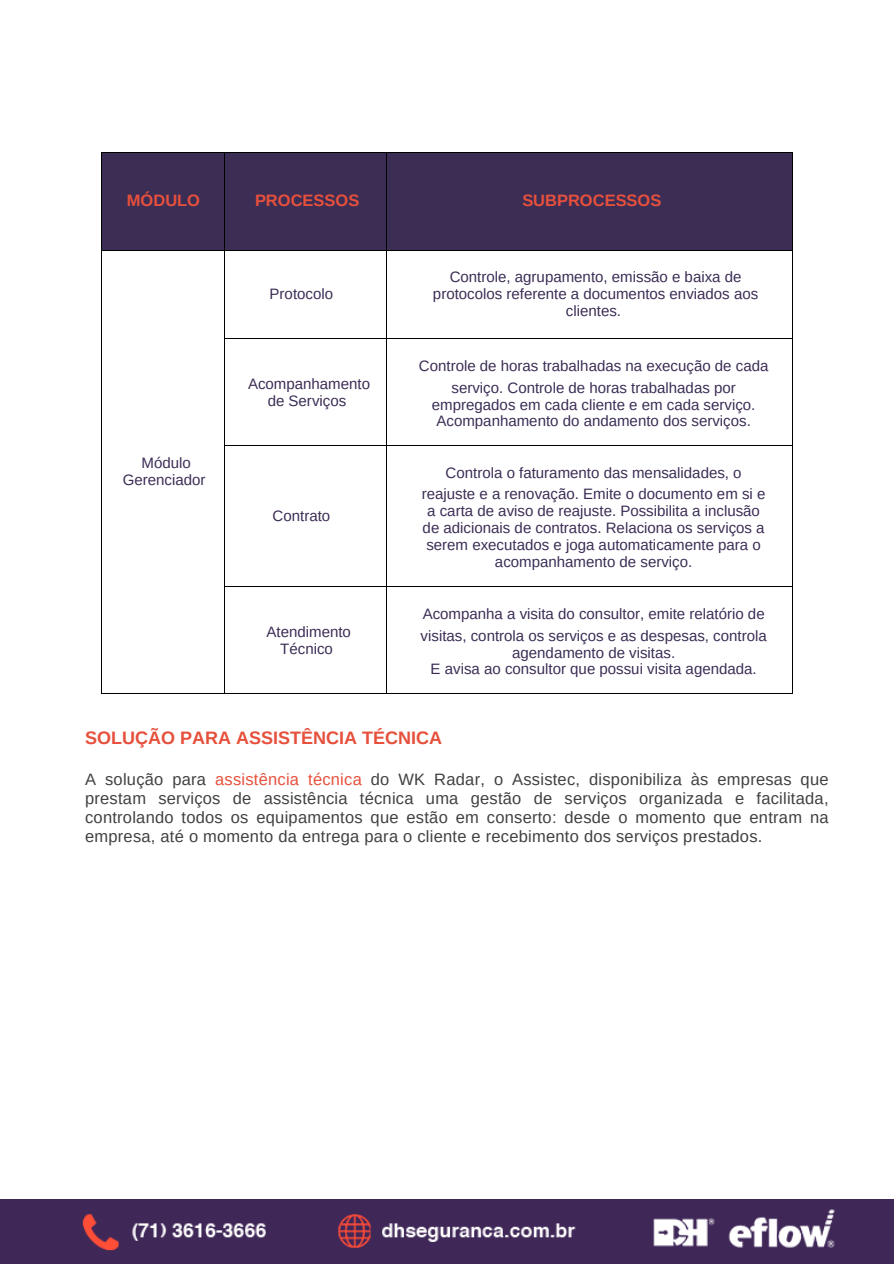
<style>
.page{position:relative;width:894px;height:1264px;background:#fff}
.page>*{position:absolute;margin:0;border:0;box-sizing:border-box;transform-origin:0 0}
.t1{font:700 18px "Arimo";color:#e6503c}
.t2{font:16.5px/19.2px "Arimo";letter-spacing:.015em;color:#404040;text-align:justify}
.t3{font:700 16.5px "Arimo";color:#e6503c}
.t4{font:15px/16.8px "Arimo";color:#3c2d55;text-align:center}
.s1{color:#e6503c}
</style>
<div class="page">
<div style="left:102px;top:153px;width:122px;height:97px;background:#3c2d55"></div>
<div style="left:224px;top:153px;width:162px;height:97px;background:#3c2d55"></div>
<div style="left:386px;top:153px;width:406px;height:97px;background:#3c2d55"></div>
<hr style="left:102px;top:152px;width:122px;height:1px;background:#000">
<hr style="left:224px;top:152px;width:162px;height:1px;background:#000">
<hr style="left:386px;top:152px;width:406px;height:1px;background:#000">
<hr style="left:101px;top:153px;width:1px;height:97px;background:#000">
<hr style="left:224px;top:153px;width:1px;height:97px;background:#000">
<hr style="left:386px;top:153px;width:1px;height:97px;background:#000">
<hr style="left:792px;top:153px;width:1px;height:97px;background:#000">
<hr style="left:102px;top:250px;width:122px;height:1px;background:#000">
<hr style="left:224px;top:250px;width:162px;height:1px;background:#000">
<hr style="left:386px;top:250px;width:406px;height:1px;background:#000">
<hr style="left:101px;top:251px;width:1px;height:87px;background:#000">
<hr style="left:224px;top:251px;width:1px;height:87px;background:#000">
<hr style="left:386px;top:251px;width:1px;height:87px;background:#000">
<hr style="left:792px;top:251px;width:1px;height:87px;background:#000">
<hr style="left:224px;top:338px;width:162px;height:1px;background:#000">
<hr style="left:386px;top:338px;width:406px;height:1px;background:#000">
<hr style="left:101px;top:339px;width:1px;height:106px;background:#000">
<hr style="left:224px;top:339px;width:1px;height:106px;background:#000">
<hr style="left:386px;top:339px;width:1px;height:106px;background:#000">
<hr style="left:792px;top:339px;width:1px;height:106px;background:#000">
<hr style="left:224px;top:445px;width:162px;height:1px;background:#000">
<hr style="left:386px;top:445px;width:406px;height:1px;background:#000">
<hr style="left:101px;top:445px;width:1px;height:141px;background:#000">
<hr style="left:224px;top:445px;width:1px;height:141px;background:#000">
<hr style="left:386px;top:445px;width:1px;height:141px;background:#000">
<hr style="left:792px;top:445px;width:1px;height:141px;background:#000">
<hr style="left:224px;top:586px;width:162px;height:1px;background:#000">
<hr style="left:386px;top:586px;width:406px;height:1px;background:#000">
<hr style="left:101px;top:587px;width:1px;height:105px;background:#000">
<hr style="left:102px;top:692px;width:122px;height:1px;background:#000">
<hr style="left:224px;top:587px;width:1px;height:105px;background:#000">
<hr style="left:224px;top:692px;width:162px;height:1px;background:#000">
<hr style="left:386px;top:587px;width:1px;height:105px;background:#000">
<hr style="left:386px;top:692px;width:406px;height:1px;background:#000">
<hr style="left:792px;top:587px;width:1px;height:105px;background:#000">
<img style="left:0;top:1199px;width:893px;height:64px">
<p class="t3" style="left:127px;top:191px;width:75px">MÓDULO</p>
<p class="t3" style="left:255px;top:191px;width:106px">PROCESSOS</p>
<p class="t3" style="left:522px;top:191px;width:140px">SUBPROCESSOS</p>
<p class="t4" style="left:123px;top:455px;width:84px">Módulo<br>Gerenciador</p>
<h1 class="t4" style="left:269px;top:286px;width:65px">Protocolo</h1>
<p class="t4" style="left:248px;top:375px;width:123px">Acompanhamento de Serviços</p>
<h1 class="t4" style="left:272px;top:507px;width:59px">Contrato</h1>
<h1 class="t4" style="left:266px;top:623px;width:86px">Atendimento<br>Técnico</h1>
<p class="t4" style="left:433px;top:268px;width:327px">Controle, agrupamento, emissão e baixa de protocolos referente a documentos enviados aos clientes.</p>
<p class="t4" style="left:419px;top:358px;width:351px">Controle de horas trabalhadas na execução de cada</p>
<p class="t4" style="left:451px;top:379px;width:286px">serviço. Controle de horas trabalhadas por</p>
<p class="t4" style="left:432px;top:396px;width:325px">empregados em cada cliente e em cada serviço.</p>
<p class="t4" style="left:436px;top:413px;width:316px">Acompanhamento do andamento dos serviços.</p>
<p class="t4" style="left:445px;top:464px;width:297px">Controla o faturamento das mensalidades, o</p>
<p class="t4" style="left:421px;top:485px;width:345px">reajuste e a renovação. Emite o documento em si e</p>
<p class="t4" style="left:427px;top:502px;width:334px">a carta de aviso de reajuste. Possibilita a inclusão</p>
<p class="t4" style="left:422px;top:519px;width:343px">de adicionais de contratos. Relaciona os serviços a</p>
<p class="t4" style="left:426px;top:536px;width:336px">serem executados e joga automaticamente para o</p>
<p class="t4" style="left:495px;top:553px;width:199px">acompanhamento de serviço.</p>
<p class="t4" style="left:422px;top:605px;width:343px">Acompanha a visita do consultor, emite relatório de</p>
<p class="t4" style="left:420px;top:627px;width:347px">visitas, controla os serviços e as despesas, controla</p>
<p class="t4" style="left:512px;top:644px;width:164px">agendamento de visitas.</p>
<p class="t4" style="left:430px;top:661px;width:327px">E avisa ao consultor que possui visita agendada.</p>
<h1 class="t1" style="left:85px;top:728px;width:358px">SOLUÇÃO PARA ASSISTÊNCIA TÉCNICA</h1>
<p class="t2" style="left:85px;top:769px;width:744px">A solução para <span class="s1">assistência técnica</span> do WK Radar, o Assistec, disponibiliza às empresas que prestam serviços de assistência técnica uma gestão de serviços organizada e facilitada, controlando todos os equipamentos que estão em conserto: desde o momento que entram na empresa, até o momento da entrega para o cliente e recebimento dos serviços prestados.</p>
</div>
